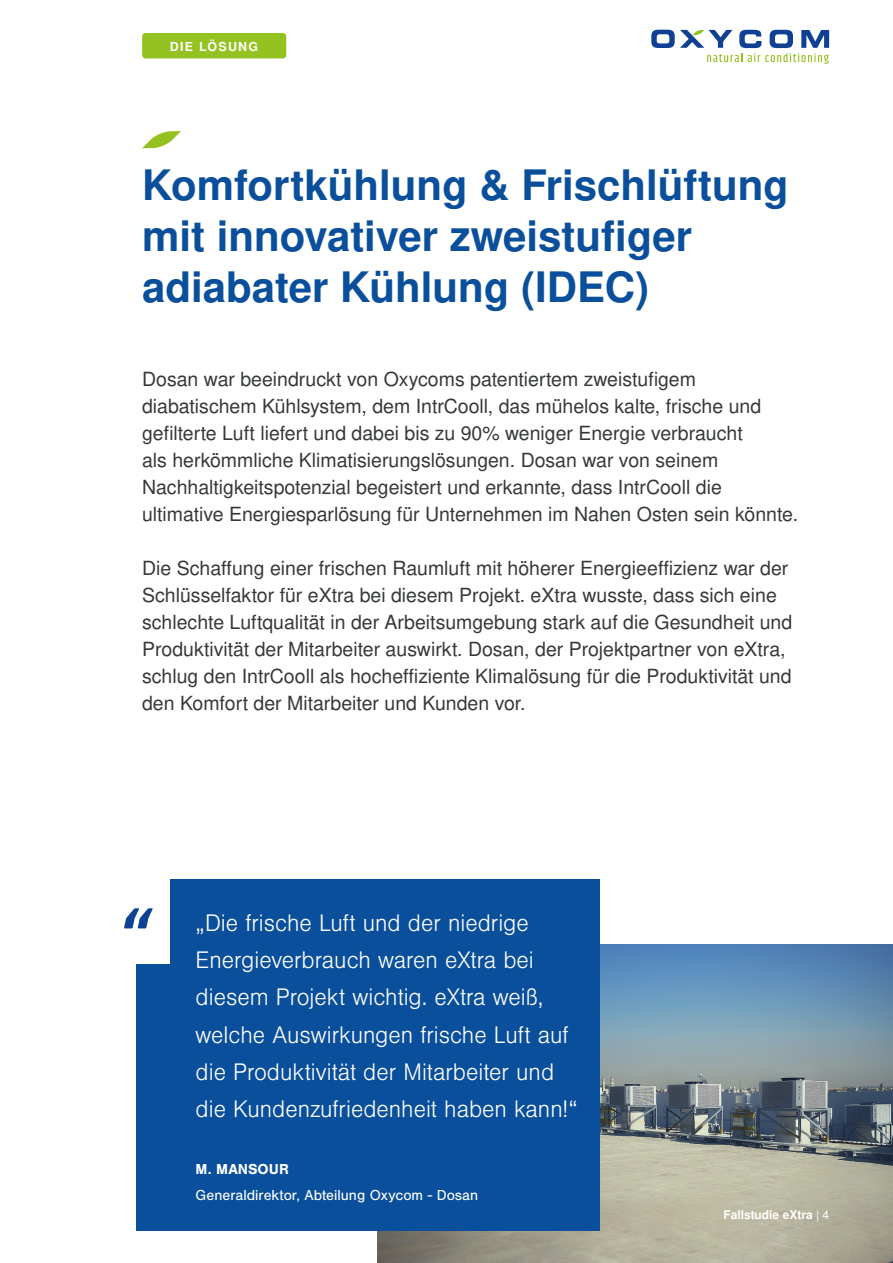
<style>
.page{position:relative;width:893px;height:1263px;background:#fff}
.page>*{position:absolute;margin:0;border:0;box-sizing:border-box;transform-origin:0 0}
.t1{font:700 42px/51px "Nimbus San L";color:#0a4f9b}
.t2{font:300 24.9px/37.2px "Nimbus San";color:#fff}
.t3{font:19.5px/27px "Nimbus San L";color:#35383a}
.t4{font:15px "Nimbus San";color:#fff}
.t5{font:700 15px "Nimbus San";color:#fff}
.t6{font:700 12.45px "Nimbus San L";letter-spacing:.1em;color:#fff}
.t7{font:700 12px "Nimbus San L";color:#fff}
.s1{font-weight:400}
</style>
<div class="page">
<svg style="left:651px;top:30px;width:178px;height:34px"></svg>
<img style="left:377px;top:944px;width:516px;height:319px">
<svg style="left:142px;top:131px;width:39px;height:17px"></svg>
<div style="left:142px;top:33px;width:144px;height:25px;background:#94c221;border-radius:4px"></div>
<div style="left:136px;top:880px;width:464px;height:351px;background:#0a4f9b"></div>
<div style="left:98px;top:873px;width:72px;height:90px;background:#fff"></div>
<svg style="left:124px;top:908px;width:29px;height:20px"></svg>
<p class="t6" style="left:170px;top:37px;width:90px">DIE LÖSUNG</p>
<p class="t1" style="left:142px;top:159px;width:648px">Komfortkühlung &amp; Frischlüftung mit innovativer zweistufiger adiabater Kühlung (IDEC)</p>
<p class="t3" style="left:142px;top:365px;width:657px">Dosan war beeindruckt von Oxycoms patentiertem zweistufigem diabatischem Kühlsystem, dem IntrCooll, das mühelos kalte, frische und gefilterte Luft liefert und dabei bis zu 90% weniger Energie verbraucht<br>als herkömmliche Klimatisierungslösungen. Dosan war von seinem Nachhaltigkeitspotenzial begeistert und erkannte, dass IntrCooll die ultimative Energiesparlösung für Unternehmen im Nahen Osten sein könnte.</p>
<p class="t3" style="left:142px;top:554px;width:652px">Die Schaffung einer frischen Raumluft mit höherer Energieeffizienz war der Schlüsselfaktor für eXtra bei diesem Projekt. eXtra wusste, dass sich eine schlechte Luftqualität in der Arbeitsumgebung stark auf die Gesundheit und Produktivität der Mitarbeiter auswirkt. Dosan, der Projektpartner von eXtra, schlug den IntrCooll als hocheffiziente Klimalösung für die Produktivität und den Komfort der Mitarbeiter und Kunden vor.</p>
<p class="t2" style="left:196px;top:905px;width:384px">„Die frische Luft und der niedrige Energieverbrauch waren eXtra bei diesem Projekt wichtig. eXtra weiß, welche Auswirkungen frische Luft auf die Produktivität der Mitarbeiter und die Kundenzufriedenheit haben kann!“</p>
<p class="t5" style="left:196px;top:1161px;width:95px">M. MANSOUR</p>
<p class="t4" style="left:196px;top:1186px;width:284px">Generaldirektor, Abteilung Oxycom - Dosan</p>
<p class="t7" style="left:723px;top:1206px;width:107px">Fallstudie eXtra <span class="s1">| 4</span></p>
</div>
